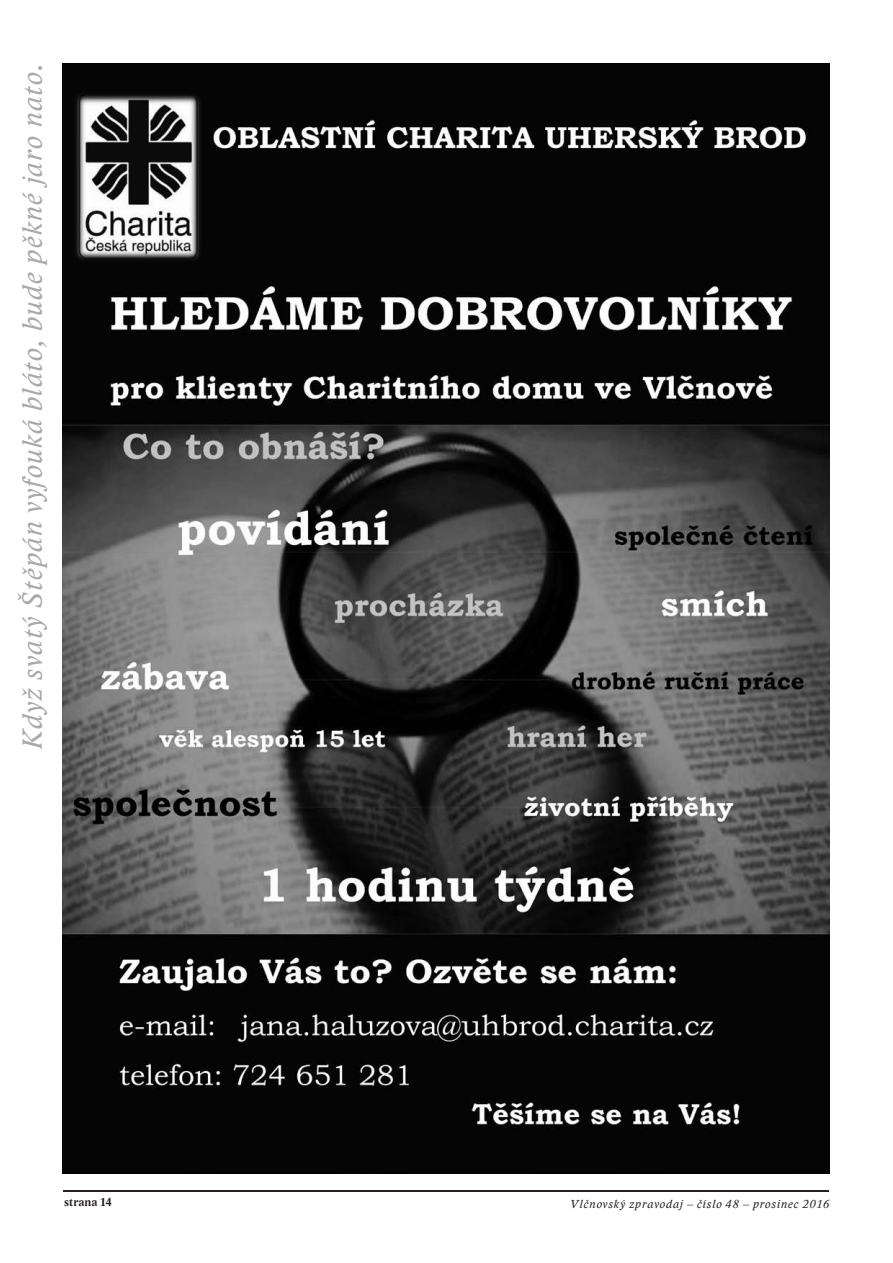
<style>
.page{position:relative;width:893px;height:1263px;background:#fff}
.page>*{position:absolute;margin:0;border:0;box-sizing:border-box;transform-origin:0 0}
.Pranostiky_-_boky{font:italic 28.5px "Lido STFCE";letter-spacing:.045em;color:#a8a9ad}
.t1{font:italic 12px "Lido STFCE";letter-spacing:.075em;color:#231f20}
.t2{font:700 12px "Lido STFCE";letter-spacing:.01em;color:#231f20}
</style>
<div class="page">
<hr style="left:64px;top:1190px;width:765px;height:1px;background:#231f20">
<img style="left:63px;top:64px;width:766px;height:1110px">
<p class="Pranostiky_-_boky" style="left:15px;top:749px;width:687px;rotate:-90deg">Když svatý Štěpán vyfouká bláto, bude pěkné jaro nato.</p>
<p class="t2" style="left:64px;top:1194px;width:49px">strana 14</p>
<p class="t1" style="left:571px;top:1196px;width:260px">Vlčnovský zpravodaj – číslo 48 – prosinec 2016</p>
</div>
